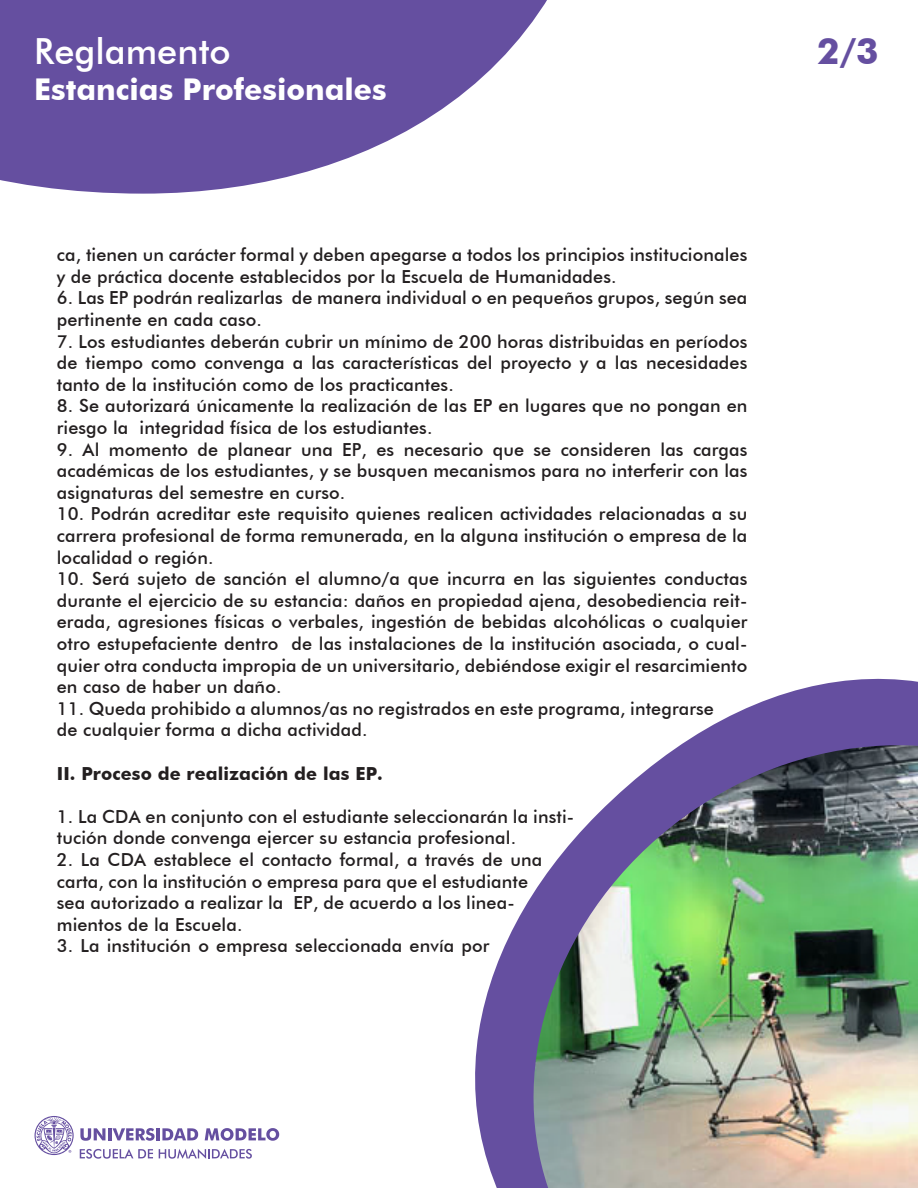
<style>
.page{position:relative;width:918px;height:1188px;background:#fff}
.page>*{position:absolute;margin:0;border:0;box-sizing:border-box;transform-origin:0 0}
.t1{font:500 36px "Futura BT";color:#fff}
.t2{font:700 36px "Futura BT";color:#654fa0}
.t3{font:700 30px "Futura BT";color:#fff}
.t4{font:500 18px/21.6px "Futura BT";letter-spacing:.005em;color:#231f20}
.t5{font:700 18px "Futura BT";letter-spacing:.005em;color:#231f20}
</style>
<div class="page">
<svg style="left:0;top:0;width:547px;height:194px;fill:#654fa0"></svg>
<svg style="left:475px;top:678px;width:443px;height:510px"></svg>
<svg style="left:80px;top:1149px;width:73px;height:10px"></svg>
<svg style="left:159px;top:1149px;width:93px;height:10px"></svg>
<svg style="left:80px;top:1128px;width:75px;height:13px"></svg>
<hr style="left:156px;top:1128px;width:4px;height:12px;background:#654fa0">
<svg style="left:162px;top:1128px;width:36px;height:12px"></svg>
<svg style="left:205px;top:1128px;width:74px;height:13px"></svg>
<svg style="left:35px;top:1116px;width:39px;height:39px"></svg>
<img style="left:506px;top:745px;width:412px;height:443px">
<h1 class="t1" style="left:34px;top:29px;width:198px">Reglamento</h1>
<h2 class="t3" style="left:34px;top:71px;width:354px">Estancias Profesionales</h2>
<p class="t4" style="left:57px;top:244px;width:692px">ca, tienen un carácter formal y deben apegarse a todos los principios institucionales y de práctica docente establecidos por la Escuela de Humanidades.</p>
<p class="t4" style="left:57px;top:287px;width:692px">6. Las EP podrán realizarlas de manera individual o en pequeños grupos, según sea pertinente en cada caso.</p>
<p class="t4" style="left:57px;top:330px;width:692px;text-align:justify">7. Los estudiantes deberán cubrir un mínimo de 200 horas distribuidas en períodos de tiempo como convenga a las características del proyecto y a las necesidades tanto de la institución como de los practicantes.</p>
<p class="t4" style="left:57px;top:395px;width:692px">8. Se autorizará únicamente la realización de las EP en lugares que no pongan en riesgo la integridad física de los estudiantes.</p>
<p class="t4" style="left:57px;top:438px;width:692px;text-align:justify">9. Al momento de planear una EP, es necesario que se consideren las cargas académicas de los estudiantes, y se busquen mecanismos para no interferir con las asignaturas del semestre en curso.</p>
<p class="t4" style="left:57px;top:503px;width:692px;text-align:justify">10. Podrán acreditar este requisito quienes realicen actividades relacionadas a su carrera profesional de forma remunerada, en la alguna institución o empresa de la localidad o región.</p>
<p class="t4" style="left:57px;top:568px;width:692px;text-align:justify">10. Será sujeto de sanción el alumno/a que incurra en las siguientes conductas durante el ejercicio de su estancia: daños en propiedad ajena, desobediencia reit&shy;erada, agresiones físicas o verbales, ingestión de bebidas alcohólicas o cualquier otro estupefaciente dentro de las instalaciones de la institución asociada, o cual&shy;quier otra conducta impropia de un universitario, debiéndose exigir el resarcimiento en caso de haber un daño.</p>
<p class="t4" style="left:57px;top:698px;width:659px">11. Queda prohibido a alumnos/as no registrados en este programa, integrarse de cualquier forma a dicha actividad.</p>
<p class="t5" style="left:57px;top:762px;width:327px">II. Proceso de realización de las EP.</p>
<p class="t4" style="left:57px;top:806px;width:519px">1. La CDA en conjunto con el estudiante seleccionarán la insti&shy;tución donde convenga ejercer su estancia profesional.</p>
<p class="t4" style="left:57px;top:849px;width:487px">2. La CDA establece el contacto formal, a través de una carta, con la institución o empresa para que el estudiante sea autorizado a realizar la EP, de acuerdo a los linea&shy;mientos de la Escuela.</p>
<p class="t4" style="left:57px;top:935px;width:434px">3. La institución o empresa seleccionada envía por</p>
<h1 class="t2" style="left:817px;top:29px;width:63px">2/3</h1>
</div>
